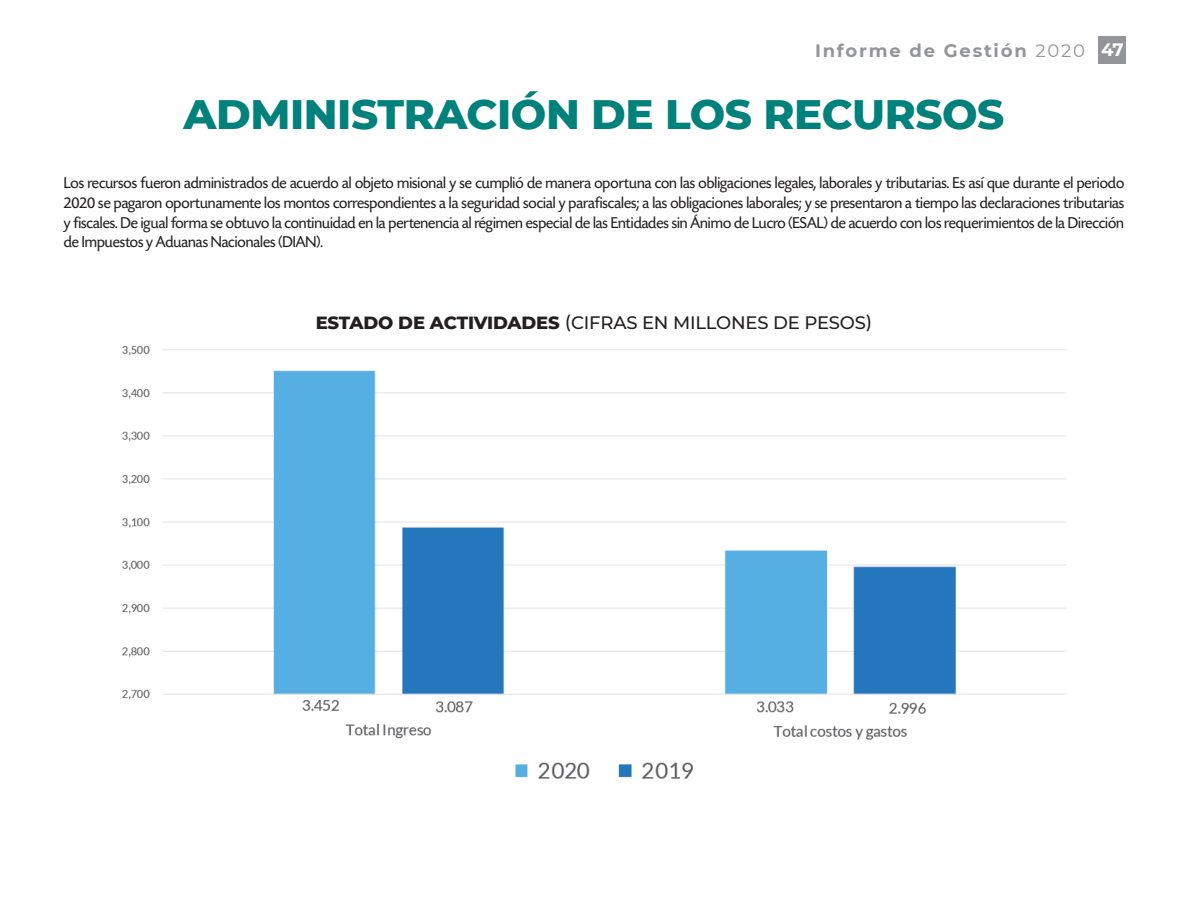
<style>
.page{position:relative;width:1188px;height:918px;background:#fff}
.page>*{position:absolute;margin:0;border:0;box-sizing:border-box;transform-origin:0 0}
.t1{font:800 42px "Montserrat";letter-spacing:-.01em;color:#00817b}
.Texto{font:500 18px "Montserrat";letter-spacing:-.01em;color:#231f20}
.t2{font:700 18px "Montserrat";letter-spacing:.1em;color:#939598}
.t3{font:700 18px "Montserrat";color:#fff}
.Texto-2{font:16.5px/19.8px "Today SHOP";color:#231f20;text-align:justify}
.s1{font-weight:400}
.s2{font-weight:800}
</style>
<div class="page">
<div style="left:1099px;top:36px;width:27px;height:28px;background:#939598"></div>
<img style="left:122px;top:345px;width:944px;height:434px">
<p class="t2" style="left:815px;top:37px;width:272px">Informe de Gestión <span class="s1">2020</span></p>
<p class="t3" style="left:1101px;top:37px;width:24px">47</p>
<p class="t1" style="left:184px;top:83px;width:822px">ADMINISTRACIÓN DE LOS RECURSOS</p>
<p class="Texto-2" style="left:64px;top:173px;width:1062px">Los recursos fueron administrados de acuerdo al objeto misional y se cumplió de manera oportuna con las obligaciones legales, laborales y tributarias. Es así que durante el periodo 2020 se pagaron oportunamente los montos correspondientes a la seguridad social y parafiscales; a las obligaciones laborales; y se presentaron a tiempo las declaraciones tributarias y fiscales. De igual forma se obtuvo la continuidad en la pertenencia al régimen especial de las Entidades sin Ánimo de Lucro (ESAL) de acuerdo con los requerimientos de la Dirección de Impuestos y Aduanas Nacionales (DIAN).</p>
<p class="Texto" style="left:316px;top:310px;width:558px"><span class="s2">ESTADO DE ACTIVIDADES</span> (CIFRAS EN MILLONES DE PESOS)</p>
</div>
